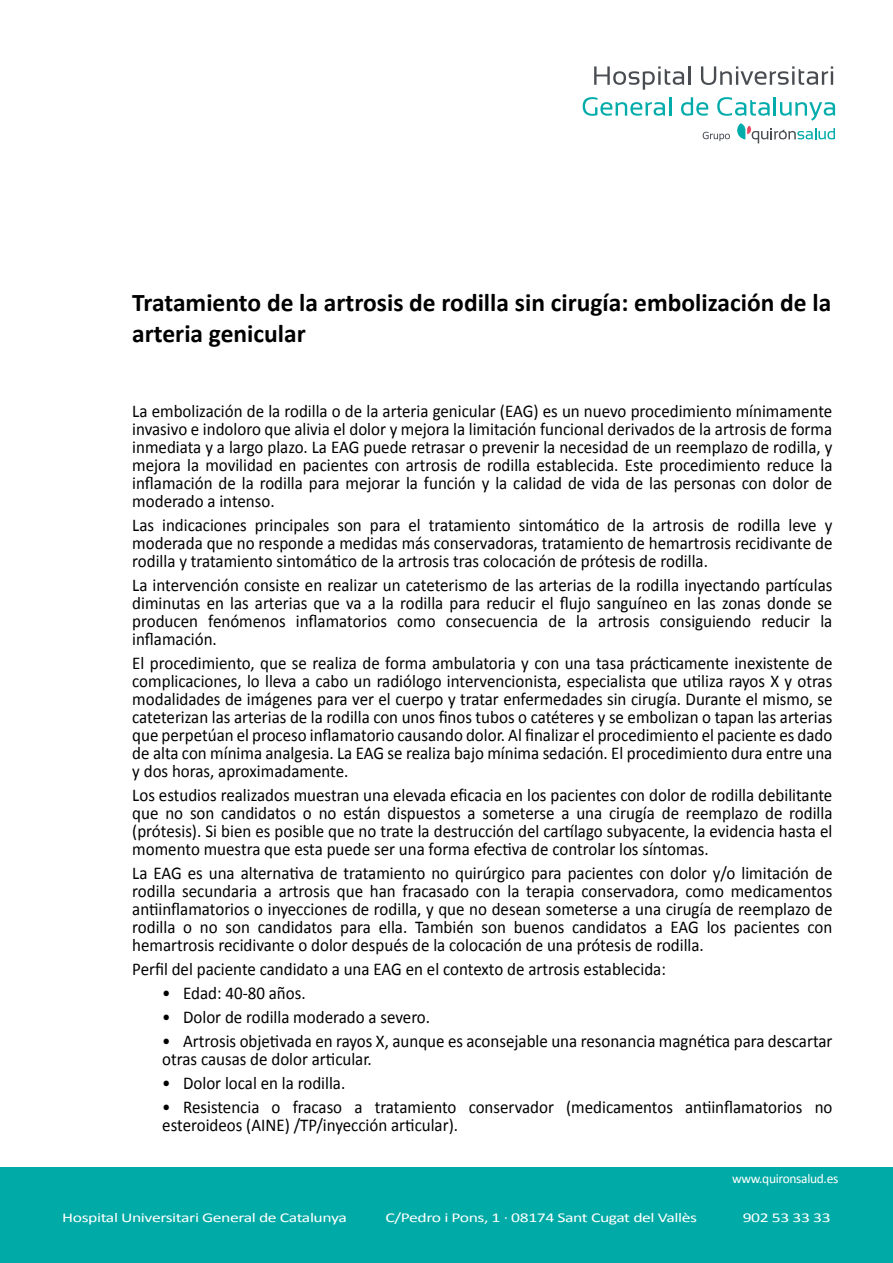
<style>
.page{position:relative;width:893px;height:1263px;background:#fff}
.page>*{position:absolute;margin:0;border:0;box-sizing:border-box;transform-origin:0 0}
.t1{font:700 25.5px/31.5px "Calibri";color:#000}
.t2{font:18px/18px "Calibri";color:#000;text-align:justify;scale:.94 1}
.t3{font:13.5px "Calibri";letter-spacing:-.025em;color:#fff;scale:1.31 1}
.t4{font:13.5px "Calibri";letter-spacing:-.025em;color:#fff}
</style>
<div class="page">
<div style="left:0;top:1167px;width:893px;height:96px;background:#00aaa6"></div>
<svg style="left:594px;top:66px;width:96px;height:24px"></svg>
<svg style="left:701px;top:66px;width:132px;height:19px"></svg>
<svg style="left:583px;top:97px;width:88px;height:19px"></svg>
<svg style="left:681px;top:97px;width:154px;height:46px"></svg>
<h1 class="t1" style="left:132px;top:287px;width:700px">Tratamiento de la artrosis de rodilla sin cirugía: embolización de la arteria genicular</h1>
<p class="t2" style="left:132px;top:402px;width:746px">La embolización de la rodilla o de la arteria genicular (EAG) es un nuevo procedimiento mínimamente invasivo e indoloro que alivia el dolor y mejora la limitación funcional derivados de la artrosis de forma inmediata y a largo plazo. La EAG puede retrasar o prevenir la necesidad de un reemplazo de rodilla, y mejora la movilidad en pacientes con artrosis de rodilla establecida. Este procedimiento reduce la inflamación de la rodilla para mejorar la función y la calidad de vida de las personas con dolor de moderado a intenso.</p>
<p class="t2" style="left:132px;top:516px;width:746px">Las indicaciones principales son para el tratamiento sintomático de la artrosis de rodilla leve y moderada que no responde a medidas más conservadoras, tratamiento de hemartrosis recidivante de rodilla y tratamiento sintomático de la artrosis tras colocación de prótesis de rodilla.</p>
<p class="t2" style="left:132px;top:576px;width:746px">La intervención consiste en realizar un cateterismo de las arterias de la rodilla inyectando partículas diminutas en las arterias que va a la rodilla para reducir el flujo sanguíneo en las zonas donde se producen fenómenos inflamatorios como consecuencia de la artrosis consiguiendo reducir la inflamación.</p>
<p class="t2" style="left:132px;top:654px;width:746px">El procedimiento, que se realiza de forma ambulatoria y con una tasa prácticamente inexistente de complicaciones, lo lleva a cabo un radiólogo intervencionista, especialista que utiliza rayos X y otras modalidades de imágenes para ver el cuerpo y tratar enfermedades sin cirugía. Durante el mismo, se cateterizan las arterias de la rodilla con unos finos tubos o catéteres y se embolizan o tapan las arterias que perpetúan el proceso inflamatorio causando dolor. Al finalizar el procedimiento el paciente es dado de alta con mínima analgesia. La EAG se realiza bajo mínima sedación. El procedimiento dura entre una y dos horas, aproximadamente.</p>
<p class="t2" style="left:132px;top:786px;width:746px">Los estudios realizados muestran una elevada eficacia en los pacientes con dolor de rodilla debilitante que no son candidatos o no están dispuestos a someterse a una cirugía de reemplazo de rodilla (prótesis). Si bien es posible que no trate la destrucción del cartílago subyacente, la evidencia hasta el momento muestra que esta puede ser una forma efectiva de controlar los síntomas.</p>
<p class="t2" style="left:132px;top:864px;width:746px">La EAG es una alternativa de tratamiento no quirúrgico para pacientes con dolor y/o limitación de rodilla secundaria a artrosis que han fracasado con la terapia conservadora, como medicamentos antiinflamatorios o inyecciones de rodilla, y que no desean someterse a una cirugía de reemplazo de rodilla o no son candidatos para ella. También son buenos candidatos a EAG los pacientes con hemartrosis recidivante o dolor después de la colocación de una prótesis de rodilla.</p>
<p class="t2" style="left:132px;top:960px;width:569px">Perfil del paciente candidato a una EAG en el contexto de artrosis establecida:</p>
<p class="t2" style="left:162px;top:984px;width:154px">• Edad: 40-80 años.</p>
<p class="t2" style="left:162px;top:1008px;width:286px">• Dolor de rodilla moderado a severo.</p>
<p class="t2" style="left:162px;top:1032px;width:714px">• Artrosis objetivada en rayos X, aunque es aconsejable una resonancia magnética para descartar otras causas de dolor articular.</p>
<p class="t2" style="left:162px;top:1074px;width:196px">• Dolor local en la rodilla.</p>
<p class="t2" style="left:162px;top:1098px;width:714px">• Resistencia o fracaso a tratamiento conservador (medicamentos antiinflamatorios no esteroideos (AINE) /TP/inyección articular).</p>
<p class="t4" style="left:732px;top:1170px;width:108px">www.quironsalud.es</p>
<p class="t3" style="left:62px;top:1209px;width:219px">Hospital Universitari General de Catalunya</p>
<p class="t3" style="left:385px;top:1209px;width:239px">C/Pedro i Pons, 1 · 08174 Sant Cugat del Vallès</p>
<p class="t3" style="left:743px;top:1209px;width:69px">902 53 33 33</p>
</div>
